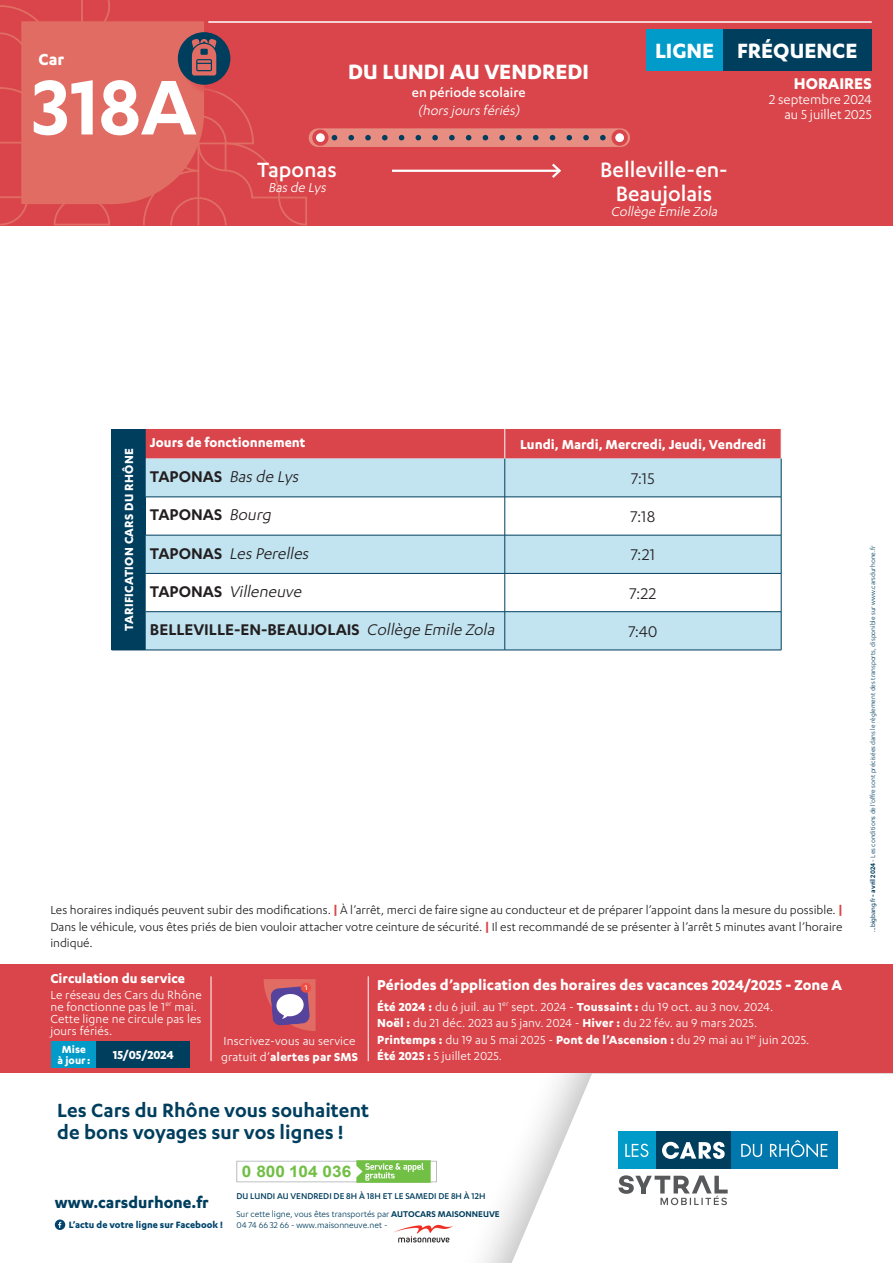
<style>
.page{position:relative;width:893px;height:1263px;background:#fff}
.page>*{position:absolute;margin:0;border:0;box-sizing:border-box;transform-origin:0 0}
.t1{font:600 90px "Karbon";color:#fff}
.TITRE_PAGE{font:700 24px "Karbon";color:#fff}
.t2{font:500 24px "Karbon";color:#fff}
.t3{font:600 22.2px/22.2px "Karbon";color:#003e5e}
.t4{font:700 18.6px "Karbon";color:#fff}
.t5{font:600 18px "Karbon";color:#231f20}
.t6{font:italic 18px "Karbon";color:#231f20}
.t7{font:18px "Karbon";color:#231f20}
.t8{font:700 18px "Karbon";color:#003e5e}
.t9{font:700 18px "Karbon";color:#fff}
.Titres_Bandeau_Bas{font:700 16.5px "Karbon";color:#fff}
.t10{font:700 15.9px "Arial";color:#71bf44;scale:1.08 1}
.Titres_Bandeau_Bas-2{font:700 15px "Karbon";color:#fff}
.TITRE_PAGE-2{font:500 15px/18px "Karbon";color:#fff;text-align:center}
.t11{font:15px "Karbon";color:#fff}
.t12{font:italic 15px "Karbon";color:#fff}
.t13{font:700 13.65px "Karbon";letter-spacing:.02em;color:#fff}
.Titres_Bandeau_Bas-3{font:13.5px/16.5px "Karbon";letter-spacing:.01em;color:#fff}
.t14{font:13.5px/16.5px "Karbon";color:#231f20;text-align:justify}
.Titres_Bandeau_Bas-4{font:700 13.5px "Karbon";color:#fff}
.Titres_Bandeau_Bas-5{font:700 12px/10.5px "Karbon";color:#fff;text-align:center}
.t15{font:700 10.65px "Karbon";color:#00446d}
.t16{font:9.75px "Karbon";color:#003e5e}
.t17{font:500 9.75px "Karbon";color:#003e5e}
.t18{font:7.5px "Karbon";color:#003e5e}
.s1{font-weight:400;font-style:italic}
.s2{font-weight:600;font-style:normal}
.s3{font-weight:700;color:#d9454a}
.s4{font-weight:700}
.s5{font-weight:600}
.s6{font-family:"Myriad Pro";font-size:6.75px}
</style>
<div class="page">
<div style="left:0;top:0;width:893px;height:225px;background:#d9454a"></div>
<div style="left:646px;top:29px;width:77px;height:42px;background:#009bc8"></div>
<hr style="left:208px;top:21px;width:664px;height:2px;background:#fff">
<hr style="left:392px;top:170px;width:168px;height:2px;background:#fff">
<svg style="left:550px;top:163px;width:11px;height:15px"></svg>
<div style="left:318px;top:128px;width:303px;height:19px;background:#e88d82"></div>
<svg style="left:331px;top:135px;width:272px;height:5px"></svg>
<div style="left:613px;top:131px;width:13px;height:13px;background:#fff;border-radius:50%"></div>
<div style="left:611px;top:130px;width:17px;height:16px;border:4px solid #d9454a;border-radius:50%"></div>
<div style="left:314px;top:131px;width:13px;height:13px;background:#fff;border-radius:50%"></div>
<div style="left:312px;top:130px;width:16px;height:16px;border:4px solid #d9454a;border-radius:50%"></div>
<svg style="left:0;top:0;width:307px;height:226px"></svg>
<div style="left:112px;top:429px;width:34px;height:221px;background:#003e5e"></div>
<div style="left:146px;top:429px;width:635px;height:30px;background:#d9454a"></div>
<svg style="left:146px;top:459px;width:635px;height:191px;fill:#c2e4f1"></svg>
<svg style="left:146px;top:574px;width:635px;height:37px"></svg>
<hr style="left:505px;top:429px;width:1px;height:30px;background:#fff">
<hr style="left:505px;top:459px;width:1px;height:38px;background:#003e5e">
<hr style="left:781px;top:459px;width:1px;height:38px;background:#003e5e">
<hr style="left:146px;top:497px;width:359px;height:1px;background:#003e5e">
<hr style="left:505px;top:497px;width:276px;height:1px;background:#003e5e">
<hr style="left:505px;top:497px;width:1px;height:38px;background:#003e5e">
<hr style="left:781px;top:497px;width:1px;height:38px;background:#003e5e">
<hr style="left:505px;top:573px;width:1px;height:39px;background:#003e5e">
<hr style="left:781px;top:573px;width:1px;height:39px;background:#003e5e">
<hr style="left:112px;top:650px;width:34px;height:1px;background:#003e5e">
<hr style="left:505px;top:611px;width:276px;height:1px;background:#003e5e">
<hr style="left:781px;top:612px;width:1px;height:38px;background:#003e5e">
<hr style="left:505px;top:650px;width:276px;height:1px;background:#003e5e">
<hr style="left:505px;top:535px;width:276px;height:1px;background:#003e5e">
<hr style="left:781px;top:535px;width:1px;height:38px;background:#003e5e">
<hr style="left:505px;top:573px;width:276px;height:1px;background:#003e5e">
<hr style="left:146px;top:611px;width:359px;height:1px;background:#003e5e">
<hr style="left:505px;top:612px;width:1px;height:38px;background:#003e5e">
<hr style="left:146px;top:650px;width:359px;height:1px;background:#003e5e">
<hr style="left:146px;top:535px;width:359px;height:1px;background:#003e5e">
<hr style="left:505px;top:535px;width:1px;height:38px;background:#003e5e">
<hr style="left:146px;top:573px;width:359px;height:1px;background:#003e5e">
<div style="left:723px;top:29px;width:149px;height:42px;background:#003e5e"></div>
<div style="left:0;top:964px;width:893px;height:108px;background:#d9454a"></div>
<svg style="left:264px;top:979px;width:52px;height:52px"></svg>
<hr style="left:368px;top:976px;width:1px;height:85px;background:#fff">
<hr style="left:211px;top:976px;width:1px;height:85px;background:#fff">
<div style="left:51px;top:1041px;width:46px;height:26px;background:#009bc8"></div>
<div style="left:97px;top:1041px;width:93px;height:26px;background:#003e5e"></div>
<div style="left:445px;top:1073px;width:448px;height:190px;background:#231f20;opacity:.3"></div>
<svg style="left:512px;top:1073px;width:381px;height:190px"></svg>
<svg style="left:618px;top:1175px;width:110px;height:30px"></svg>
<div style="left:655px;top:1131px;width:76px;height:38px;background:#003e5e"></div>
<div style="left:731px;top:1131px;width:107px;height:38px;background:#0078ae"></div>
<div style="left:618px;top:1131px;width:37px;height:38px;background:#009bc8"></div>
<svg style="left:662px;top:1142px;width:63px;height:17px"></svg>
<svg style="left:741px;top:1144px;width:21px;height:13px"></svg>
<svg style="left:770px;top:1140px;width:57px;height:17px"></svg>
<svg style="left:625px;top:1144px;width:23px;height:13px"></svg>
<svg style="left:236px;top:1160px;width:201px;height:23px"></svg>
<img style="left:394px;top:1220px;width:64px;height:27px">
<svg style="left:55px;top:1219px;width:10px;height:11px"></svg>
<p class="t4" style="left:39px;top:48px;width:27px">Car</p>
<p class="t1" style="left:32px;top:56px;width:166px">318A</p>
<p class="TITRE_PAGE" style="left:348px;top:58px;width:242px">DU LUNDI AU VENDREDI</p>
<p class="TITRE_PAGE-2" style="left:412px;top:83px;width:115px">en période scolaire <span class="s1">(hors jours fériés)</span></p>
<p class="TITRE_PAGE" style="left:655px;top:37px;width:61px">LIGNE</p>
<p class="TITRE_PAGE" style="left:737px;top:37px;width:122px">FRÉQUENCE</p>
<p class="t9" style="left:794px;top:74px;width:79px">HORAIRES</p>
<p class="t11" style="left:769px;top:92px;width:104px">2 septembre 2024</p>
<p class="t11" style="left:784px;top:107px;width:89px">au 5 juillet 2025</p>
<p class="t2" style="left:257px;top:156px;width:81px">Taponas</p>
<p class="t12" style="left:268px;top:179px;width:62px">Bas de Lys</p>
<p class="t2" style="left:600px;top:156px;width:129px">Belleville-en-</p>
<p class="t2" style="left:616px;top:180px;width:98px">Beaujolais</p>
<p class="t12" style="left:611px;top:203px;width:111px">Collège Emile Zola</p>
<p class="t13" style="left:121px;top:631px;width:184px;rotate:-90deg">TARIFICATION CARS DU RHÔNE</p>
<p class="Titres_Bandeau_Bas-2" style="left:150px;top:434px;width:157px">Jours de fonctionnement</p>
<p class="Titres_Bandeau_Bas-2" style="left:520px;top:436px;width:247px">Lundi, Mardi, Mercredi, Jeudi, Vendredi</p>
<p class="t6" style="left:150px;top:467px;width:153px"><span class="s2">TAPONAS</span> Bas de Lys</p>
<p class="t7" style="left:631px;top:468px;width:25px">7:15</p>
<p class="t5" style="left:150px;top:505px;width:126px">TAPONAS <span class="s1">Bourg</span></p>
<p class="t7" style="left:631px;top:507px;width:26px">7:18</p>
<p class="t6" style="left:150px;top:543px;width:163px"><span class="s2">TA P O N AS</span> Les Perelles</p>
<p class="t7" style="left:631px;top:545px;width:26px">7:21</p>
<p class="t6" style="left:150px;top:581px;width:156px"><span class="s2">TA P O N AS</span> Villeneuve</p>
<p class="t7" style="left:630px;top:583px;width:28px">7:22</p>
<p class="t5" style="left:150px;top:619px;width:349px">BELLEVILLE-EN-BEAUJOLAIS <span class="s1">Collège Emile Zola</span></p>
<p class="t7" style="left:628px;top:622px;width:31px">7:40</p>
<p class="t14" style="left:50px;top:901px;width:794px">Les horaires indiqués peuvent subir des modifications. <span class="s3">|</span> À l’arrêt, merci de faire signe au conducteur et de préparer l’appoint dans la mesure du possible. <span class="s3">| </span>Dans le véhicule, vous êtes priés de bien vouloir attacher votre ceinture de sécurité. <span class="s3">|</span> Il est recommandé de se présenter à l’arrêt 5 minutes avant l’horaire indiqué.</p>
<p class="Titres_Bandeau_Bas-2" style="left:50px;top:969px;width:136px">Circulation du service</p>
<p class="Titres_Bandeau_Bas-3" style="left:50px;top:988px;width:153px;line-height:12px">Le réseau des Cars du Rhône ne fonctionne pas le 1<sup>er</sup> mai.<br>Cette ligne ne circule pas les jours fériés.</p>
<p class="Titres_Bandeau_Bas-5" style="left:58px;top:1044px;width:34px">Mise<br>à jour:</p>
<p class="Titres_Bandeau_Bas-4" style="left:113px;top:1047px;width:63px">15/05/2024</p>
<p class="Titres_Bandeau_Bas" style="left:377px;top:975px;width:466px">Périodes d’application des horaires des vacances 2024/2025 - Zone A</p>
<p class="Titres_Bandeau_Bas-3" style="left:377px;top:998px;width:434px"><span class="s4">Été 2024 :</span> du 6 juil. au 1<sup>er</sup> sept. 2024 - <span class="s4">Toussaint :</span> du 19 oct. au 3 nov. 2024.<br><span class="s4">Noël :</span> du 21 déc. 2023 au 5 janv. 2024 - <span class="s4">Hiver :</span> du 22 fév. au 9 mars 2025.<br><span class="s4">Printemps :</span> du 19 au 5 mai 2025 - <span class="s4">Pont de l’Ascension :</span> du 29 mai au 1<sup>er</sup> juin 2025.<br><span class="s4">Été 2025 :</span> 5 juillet 2025.</p>
<p class="Titres_Bandeau_Bas-3" style="left:221px;top:1032px;width:138px">Inscrivez-vous au service gratuit d’<span class="s4">alertes par SMS</span></p>
<p class="t3" style="left:57px;top:1098px;width:313px">Les Cars du Rhône vous souhaitent de bons voyages sur vos lignes !</p>
<p class="t8" style="left:55px;top:1192px;width:155px">www.carsdurhone.fr</p>
<p class="t15" style="left:69px;top:1219px;width:156px">L’actu de votre ligne sur Facebook !</p>
<p class="t10" style="left:242px;top:1160px;width:103px">0 800 104 036</p>
<p class="t17" style="left:236px;top:1191px;width:251px">DU LUNDI AU VENDREDI DE 8H À 18H ET LE SAMEDI DE 8H À 12H</p>
<p class="t16" style="left:236px;top:1209px;width:265px">Sur cette ligne, vous êtes transportés par <span class="s5">AUTOCARS MAISONNEUVE</span></p>
<p class="t16" style="left:236px;top:1219px;width:153px">04 74 66 32 66 - www.maisonneuve.net -</p>
<p class="t18" style="left:869px;top:931px;width:387px;rotate:-90deg"><span class="s6">...bigbang.fr</span> <span class="s5">- avril 2024</span> - Les conditions de l’offre sont précisées dans le règlement des transports, disponible sur www.carsdurhone.fr</p>
</div>
